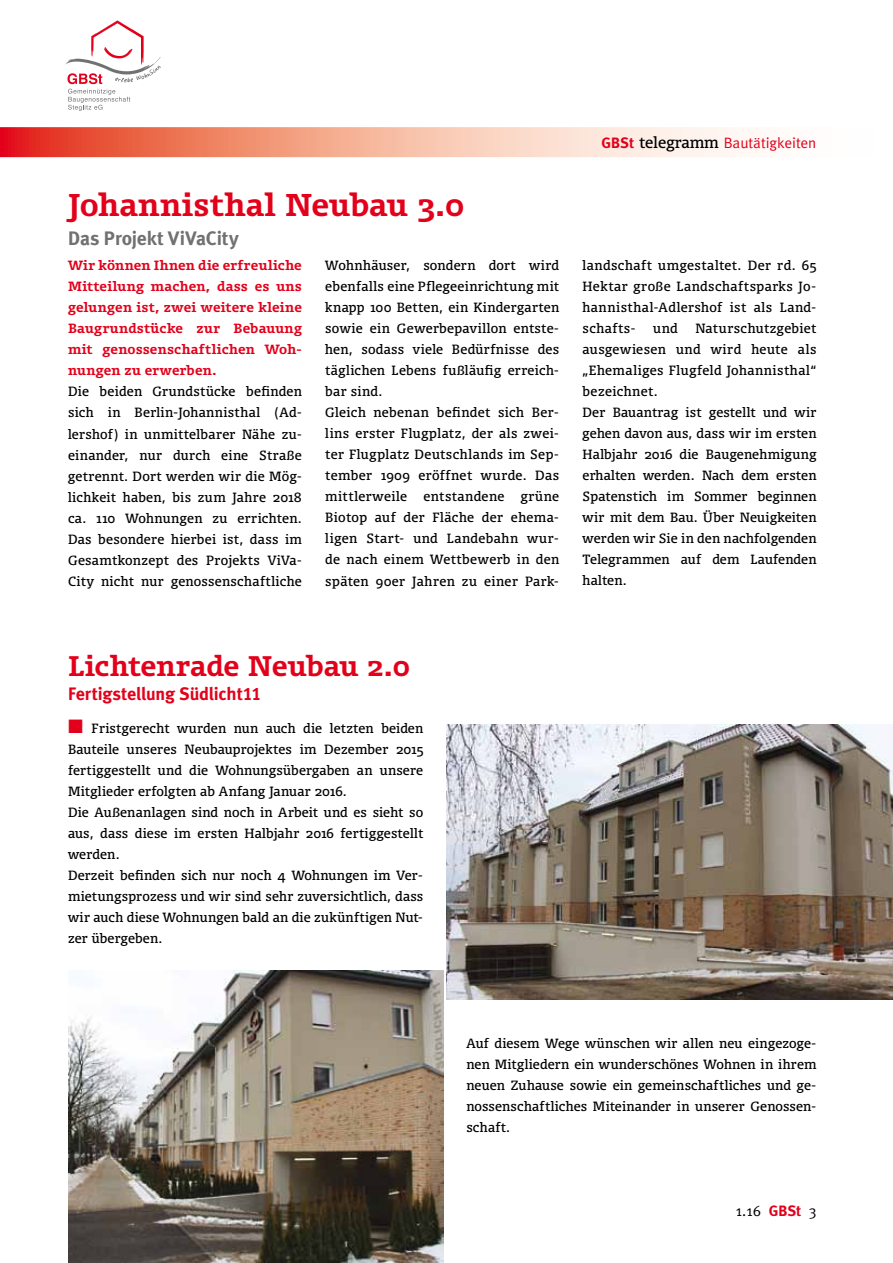
<style>
.page{position:relative;width:893px;height:1263px;background:#fff}
.page>*{position:absolute;margin:0;border:0;box-sizing:border-box;transform-origin:0 0}
.t1{font:700 30px "Olsen";letter-spacing:.005em;color:#e2001a}
.t2{font:700 27px "Olsen";letter-spacing:-.005em;color:#e2001a}
.t3{font:19.5px "Meta Bold LF";letter-spacing:-.005em;color:#707172}
.t4{font:18px "Meta Bold LF";letter-spacing:-.005em;color:#e2001a}
.t5{font:15px "Meta Normal";color:#e2001a}
.t6{font:15px "Meta Normal";color:#000}
.t7{font:12.75px/21px "Olsen";letter-spacing:.02em;color:#000;text-align:justify}
.t8{font:700 12.75px/21px "Olsen";letter-spacing:.015em;color:#e2001a;text-align:justify}
.s1{font-family:"Meta";font-weight:700}
.s2{font-family:"Olsen";color:#000}
.s3{font-family:"European Pi Three";font-size:18px;color:#e2001a}
.s4{font-family:"Meta Bold LF";color:#e2001a}
</style>
<div class="page">
<svg style="left:0;top:127px;width:743px;height:30px;background:#f4a894"></svg>
<svg style="left:65px;top:20px;width:96px;height:91px"></svg>
<img style="left:68px;top:970px;width:375px;height:293px">
<img style="left:447px;top:725px;width:446px;height:274px">
<h1 class="t1" style="left:68px;top:185px;width:398px">Johannisthal Neubau 3.0</h1>
<h3 class="t3" style="left:68px;top:226px;width:172px">Das Projekt ViVaCity</h3>
<p class="t8" style="left:68px;top:255px;width:235px">Wir können Ihnen die erfreuliche Mitteilung machen, dass es uns gelungen ist, zwei weitere kleine Baugrundstücke zur Bebauung mit genossenschaftlichen Woh&shy;nungen zu erwerben.</p>
<p class="t7" style="left:68px;top:381px;width:235px">Die beiden Grundstücke befinden sich in Berlin-Johannisthal (Ad&shy;lershof) in unmittelbarer Nähe zu&shy;einander, nur durch eine Straße getrennt. Dort werden wir die Mög&shy;lichkeit haben, bis zum Jahre 2018 ca. 110 Wohnungen zu errichten.<br>Das besondere hierbei ist, dass im Gesamtkonzept des Projekts ViVa-City nicht nur genossenschaftliche</p>
<p class="t7" style="left:325px;top:255px;width:235px;text-align:left">Wohnhäuser, sondern dort wird ebenfalls eine Pflegeeinrichtung mit knapp 100 Betten, ein Kindergarten sowie ein Gewerbepavillon entste&shy;hen, sodass viele Bedürfnisse des täglichen Lebens fußläufig erreich&shy;bar sind.<br>Gleich nebenan befindet sich Ber&shy;lins erster Flugplatz, der als zwei&shy;ter Flugplatz Deutschlands im Sep&shy;tember 1909 eröffnet wurde. Das mittlerweile</p>
<p class="t7" style="left:325px;top:486px;width:235px;text-indent:195px">grüne Biotop auf der Fläche der ehema&shy;ligen Start- und Landebahn wur&shy;de nach einem Wettbewerb in den späten 90er Jahren zu einer Park-</p>
<p class="t7" style="left:424px;top:486px;width:82px">entstandene</p>
<p class="t5" style="left:602px;top:135px;width:216px"><span class="s1">GBSt</span> <span class="s2">telegramm</span> Bautätigkeiten</p>
<p class="t7" style="left:583px;top:255px;width:235px">landschaft umgestaltet. Der rd. 65<br>Hektar große Landschaftsparks Jo&shy;hannisthal-Adlershof ist als Land&shy;schafts-</p>
<p class="t7" style="left:583px;top:318px;width:235px;text-align:left;text-indent:113px">Naturschutzgebiet ausgewiesen und wird heute als „Ehemaliges Flugfeld Johannisthal“ bezeichnet.<br>Der Bauantrag ist gestellt und wir gehen davon aus, dass wir im ersten<br>Halbjahr 2016 die Baugenehmigung erhalten werden. Nach dem ersten<br>Spatenstich im Sommer beginnen wir mit dem Bau. Über Neuigkeiten werden wir Sie in den nachfolgenden<br>Telegrammen auf dem Laufenden halten.</p>
<p class="t7" style="left:653px;top:318px;width:26px">und</p>
<h2 class="t2" style="left:68px;top:648px;width:343px">Lichtenrade Neubau 2.0</h2>
<h3 class="t4" style="left:68px;top:683px;width:195px">Fertigstellung Südlicht11</h3>
<p class="t7" style="left:68px;top:717px;width:357px;text-align:left"><span class="s3">M</span> Fristgerecht wurden nun auch die letzten beiden Bauteile unseres Neubauprojektes im Dezember 2015 fertiggestellt und die Wohnungsübergaben an unsere Mitglieder erfolgten ab Anfang Januar 2016.<br>Die Außenanlagen sind noch in Arbeit und es sieht so aus, dass diese im ersten Halbjahr 2016 fertiggestellt werden.<br>Derzeit befinden sich nur noch 4 Wohnungen im Ver&shy;mietungsprozess und wir sind sehr zuversichtlich, dass wir auch diese Wohnungen bald an die zukünftigen Nut&shy;zer übergeben.</p>
<p class="t7" style="left:466px;top:1032px;width:351px">Auf diesem Wege wünschen wir allen neu eingezoge&shy;nen Mitgliedern ein wunderschönes Wohnen in ihrem neuen Zuhause sowie ein gemeinschaftliches und ge&shy;nossenschaftliches Miteinander in unserer Genossen&shy;schaft.</p>
<p class="t6" style="left:736px;top:1202px;width:82px">1.16 <span class="s4">GBSt</span> 3</p>
</div>
